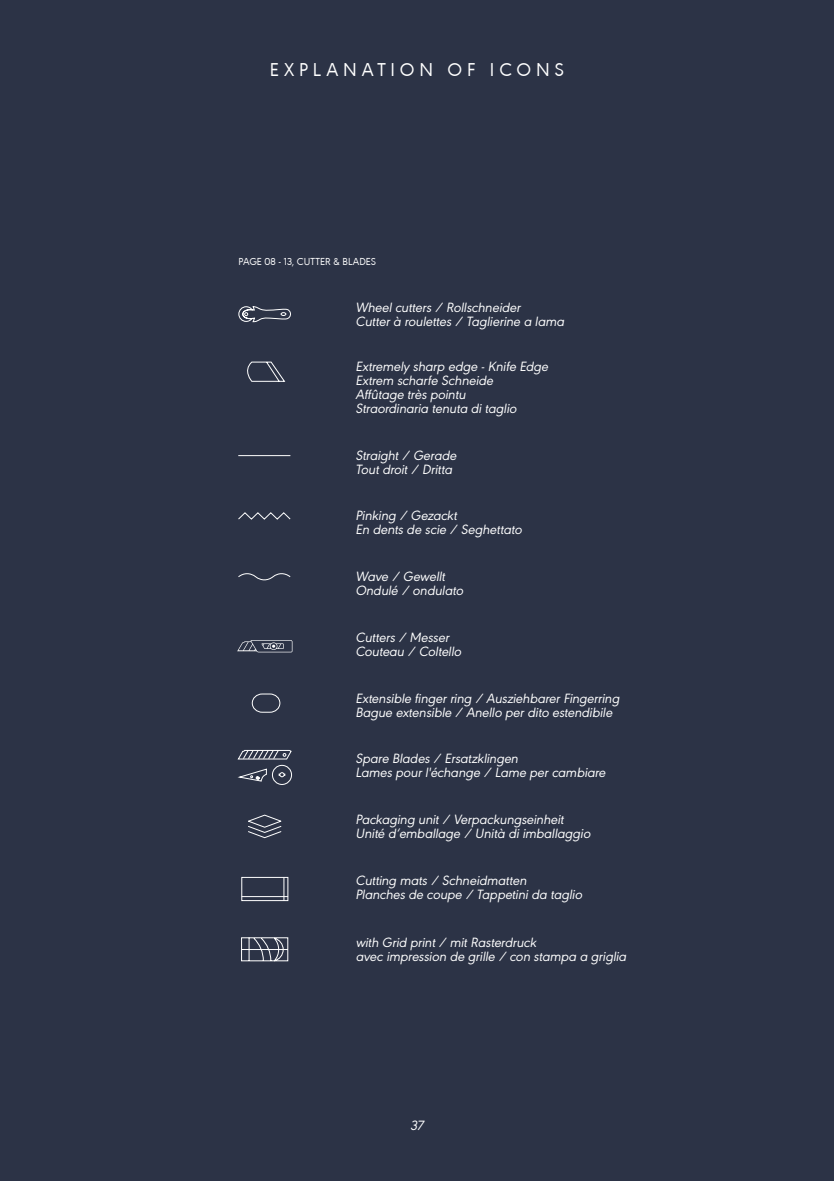
<style>
.page{position:relative;width:834px;height:1181px;background:#fff}
.page>*{position:absolute;margin:0;border:0;box-sizing:border-box;transform-origin:0 0}
.t1{font:19.25px "URW Geometric";letter-spacing:.25em;color:#fff}
.t2{font:italic 14px/14px "URW Geometric";color:#fff}
.t3{font:10.5px "URW Geometric";color:#fff}
</style>
<div class="page">
<div style="left:0;top:0;width:833px;height:1181px;background:#2c3346"></div>
<svg style="left:238px;top:306px;width:53px;height:16px"></svg>
<div style="left:241px;top:877px;width:47px;height:24px;border:1px solid #fff"></div>
<hr style="left:241px;top:896px;width:47px;height:1px;background:#fff">
<svg style="left:283px;top:877px;width:1px;height:23px"></svg>
<svg style="left:239px;top:768px;width:28px;height:14px"></svg>
<svg style="left:237px;top:749px;width:55px;height:11px"></svg>
<div style="left:272px;top:765px;width:20px;height:20px;border:1px solid #fff;border-radius:50%"></div>
<svg style="left:278px;top:772px;width:7px;height:5px"></svg>
<svg style="left:237px;top:640px;width:55px;height:12px"></svg>
<svg style="left:247px;top:361px;width:39px;height:21px"></svg>
<svg style="left:248px;top:814px;width:34px;height:24px"></svg>
<svg style="left:241px;top:937px;width:47px;height:24px"></svg>
<hr style="left:238px;top:455px;width:52px;height:1px;background:#fff">
<svg style="left:238px;top:512px;width:53px;height:8px"></svg>
<svg style="left:238px;top:573px;width:53px;height:8px"></svg>
<svg style="left:251px;top:693px;width:29px;height:20px"></svg>
<h1 class="t1" style="left:270px;top:55px;width:296px">EXPLANATION OF ICONS</h1>
<p class="t3" style="left:238px;top:254px;width:139px">PAGE 08 - 13, CUTTER &amp; BLADES</p>
<p class="t2" style="left:355px;top:299px;width:210px">Wheel cutters / Rollschneider<br>Cutter à roulettes / Taglierine a lama</p>
<p class="t2" style="left:355px;top:358px;width:194px">Extremely sharp edge - Knife Edge<br>Extrem scharfe Schneide<br>Affûtage très pointu<br>Straordinaria tenuta di taglio</p>
<p class="t2" style="left:355px;top:447px;width:102px">Straight / Gerade<br>Tout droit / Dritta</p>
<p class="t2" style="left:355px;top:508px;width:168px">Pinking / Gezackt<br>En dents de scie / Seghettato</p>
<p class="t2" style="left:355px;top:568px;width:109px">Wave / Gewellt<br>Ondulé / ondulato</p>
<p class="t2" style="left:355px;top:629px;width:107px">Cutters / Messer<br>Couteau / Coltello</p>
<p class="t2" style="left:355px;top:690px;width:265px">Extensible finger ring / Ausziehbarer Fingerring<br>Bague extensible / Anello per dito estendibile</p>
<p class="t2" style="left:355px;top:750px;width:251px">Spare Blades / Ersatzklingen<br>Lames pour l'échange / Lame per cambiare</p>
<p class="t2" style="left:355px;top:811px;width:236px">Packaging unit / Verpackungseinheit<br>Unité d‘emballage / Unità di imballaggio</p>
<p class="t2" style="left:355px;top:872px;width:228px">Cutting mats / Schneidmatten<br>Planches de coupe / Tappetini da taglio</p>
<p class="t2" style="left:356px;top:934px;width:272px">with Grid print / mit Rasterdruck<br>avec impression de grille / con stampa a griglia</p>
<p class="t2" style="left:410px;top:1116px;width:14px">37</p>
</div>
